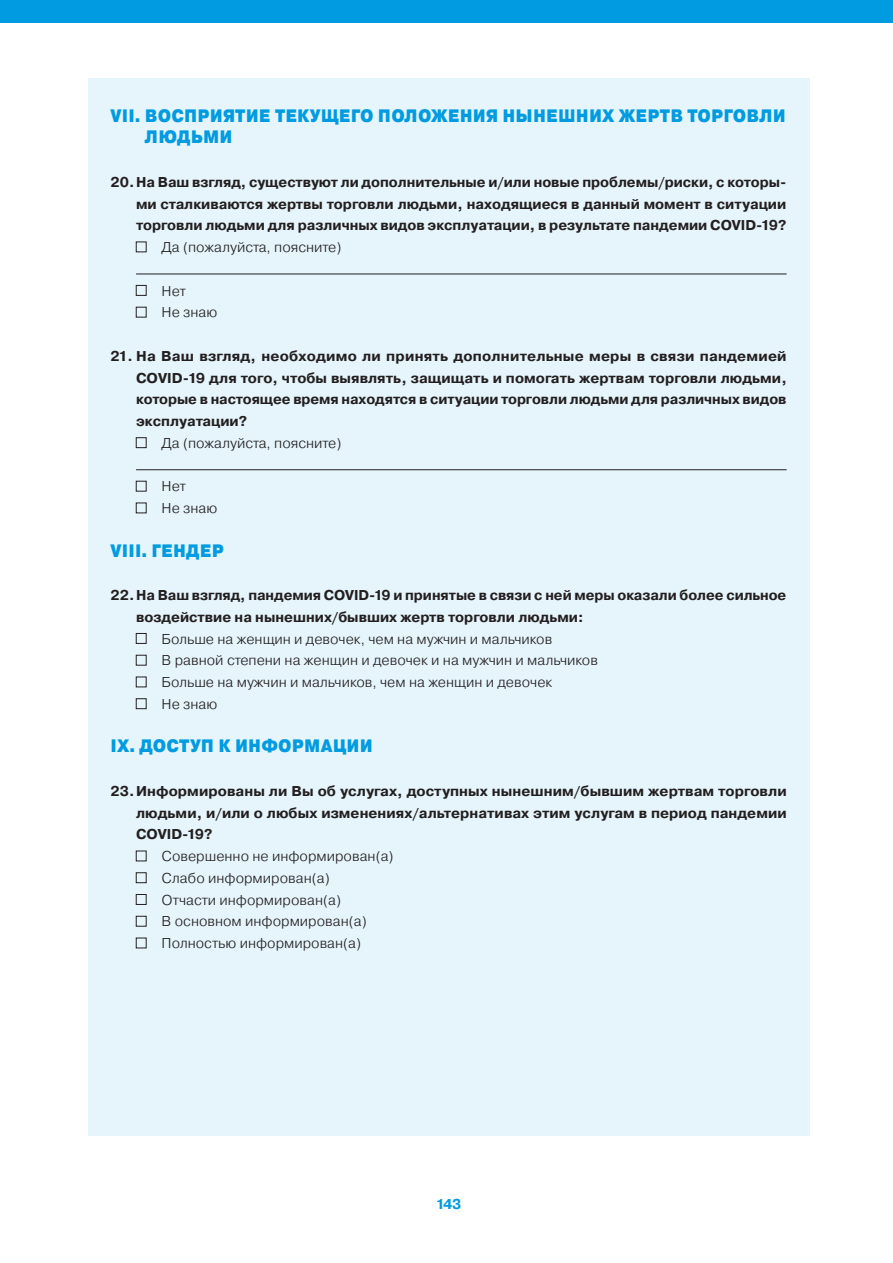
<style>
.page{position:relative;width:893px;height:1263px;background:#fff}
.page>*{position:absolute;margin:0;border:0;box-sizing:border-box;transform-origin:0 0}
.t1{font:900 18px/21.8px "Pragmatica Cond";letter-spacing:.01em;color:#009be0}
.t2{font:700 14.25px/21.8px "Pragmatica";color:#231f20;text-align:justify}
.t3{font:300 14.25px/21.8px "Pragmatica";color:#231f20}
.t4{font:700 14.25px "Pragmatica";color:#009be0}
</style>
<div class="page">
<div style="left:0;top:0;width:893px;height:22px;background:#009be0"></div>
<div style="left:88px;top:78px;width:721px;height:1057px;background:#e6f5fc"></div>
<hr style="left:136px;top:274px;width:651px;height:1px;background:#231f20">
<hr style="left:136px;top:469px;width:651px;height:1px;background:#231f20">
<div style="left:136px;top:242px;width:10px;height:10px;border:1px solid #231f20"></div>
<div style="left:136px;top:285px;width:10px;height:11px;border:1px solid #231f20"></div>
<div style="left:136px;top:307px;width:10px;height:10px;border:1px solid #231f20"></div>
<div style="left:136px;top:437px;width:10px;height:11px;border:1px solid #231f20"></div>
<div style="left:136px;top:481px;width:10px;height:10px;border:1px solid #231f20"></div>
<div style="left:136px;top:503px;width:10px;height:10px;border:1px solid #231f20"></div>
<div style="left:136px;top:633px;width:10px;height:11px;border:1px solid #231f20"></div>
<div style="left:136px;top:655px;width:10px;height:10px;border:1px solid #231f20"></div>
<div style="left:136px;top:677px;width:10px;height:10px;border:1px solid #231f20"></div>
<div style="left:136px;top:698px;width:10px;height:11px;border:1px solid #231f20"></div>
<div style="left:136px;top:851px;width:10px;height:10px;border:1px solid #231f20"></div>
<div style="left:136px;top:872px;width:10px;height:11px;border:1px solid #231f20"></div>
<div style="left:136px;top:894px;width:10px;height:11px;border:1px solid #231f20"></div>
<div style="left:136px;top:916px;width:10px;height:10px;border:1px solid #231f20"></div>
<div style="left:136px;top:938px;width:10px;height:10px;border:1px solid #231f20"></div>
<p class="t1" style="left:145px;top:105px;width:642px;text-indent:-34px">VII. ВОСПРИЯТИЕ ТЕКУЩЕГО ПОЛОЖЕНИЯ НЫНЕШНИХ ЖЕРТВ ТОРГОВЛИ<br>ЛЮДЬМИ</p>
<p class="t2" style="left:136px;top:171px;width:652px;text-indent:-26px">20.На Ваш взгляд, существуют ли дополнительные и/или новые проблемы/риски, с которы&shy;ми сталкиваются жертвы торговли людьми, находящиеся в данный момент в ситуации торговли людьми для различных видов эксплуатации, в результате пандемии COVID-19?</p>
<p class="t3" style="left:162px;top:236px;width:181px">Да (пожалуйста, поясните)</p>
<p class="t3" style="left:162px;top:279px;width:57px">Нет<br>Не знаю</p>
<p class="t2" style="left:136px;top:345px;width:652px;text-indent:-26px">21. На Ваш взгляд, необходимо ли принять дополнительные меры в связи пандемией COVID-19 для того, чтобы выявлять, защищать и помогать жертвам торговли людьми, которые в настоящее время находятся в ситуации торговли людьми для различных видов эксплуатации?</p>
<p class="t3" style="left:162px;top:432px;width:181px">Да (пожалуйста, поясните)</p>
<p class="t3" style="left:162px;top:475px;width:57px">Нет<br>Не знаю</p>
<p class="t1" style="left:111px;top:540px;width:115px">VIII. ГЕНДЕР</p>
<p class="t2" style="left:136px;top:584px;width:652px;text-indent:-26px">22.На Ваш взгляд, пандемия COVID-19 и принятые в связи с ней меры оказали более сильное воздействие на нынешних/бывших жертв торговли людьми:</p>
<p class="t3" style="left:162px;top:627px;width:438px">Больше на женщин и девочек, чем на мужчин и мальчиков<br>В равной степени на женщин и девочек и на мужчин и мальчиков Больше на мужчин и мальчиков, чем на женщин и девочек<br>Не знаю</p>
<p class="t1" style="left:111px;top:736px;width:264px">IX. ДОСТУП К ИНФОРМАЦИИ</p>
<p class="t2" style="left:136px;top:780px;width:652px;text-indent:-26px">23.Информированы ли Вы об услугах, доступных нынешним/бывшим жертвам торговли людьми, и/или о любых изменениях/альтернативах этим услугам в период пандемии COVID-19?</p>
<p class="t3" style="left:162px;top:845px;width:234px">Совершенно не информирован(а)<br>Слабо информирован(а)<br>Отчасти информирован(а)<br>В основном информирован(а)<br>Полностью информирован(а)</p>
<p class="t4" style="left:436px;top:1195px;width:27px">143</p>
</div>
